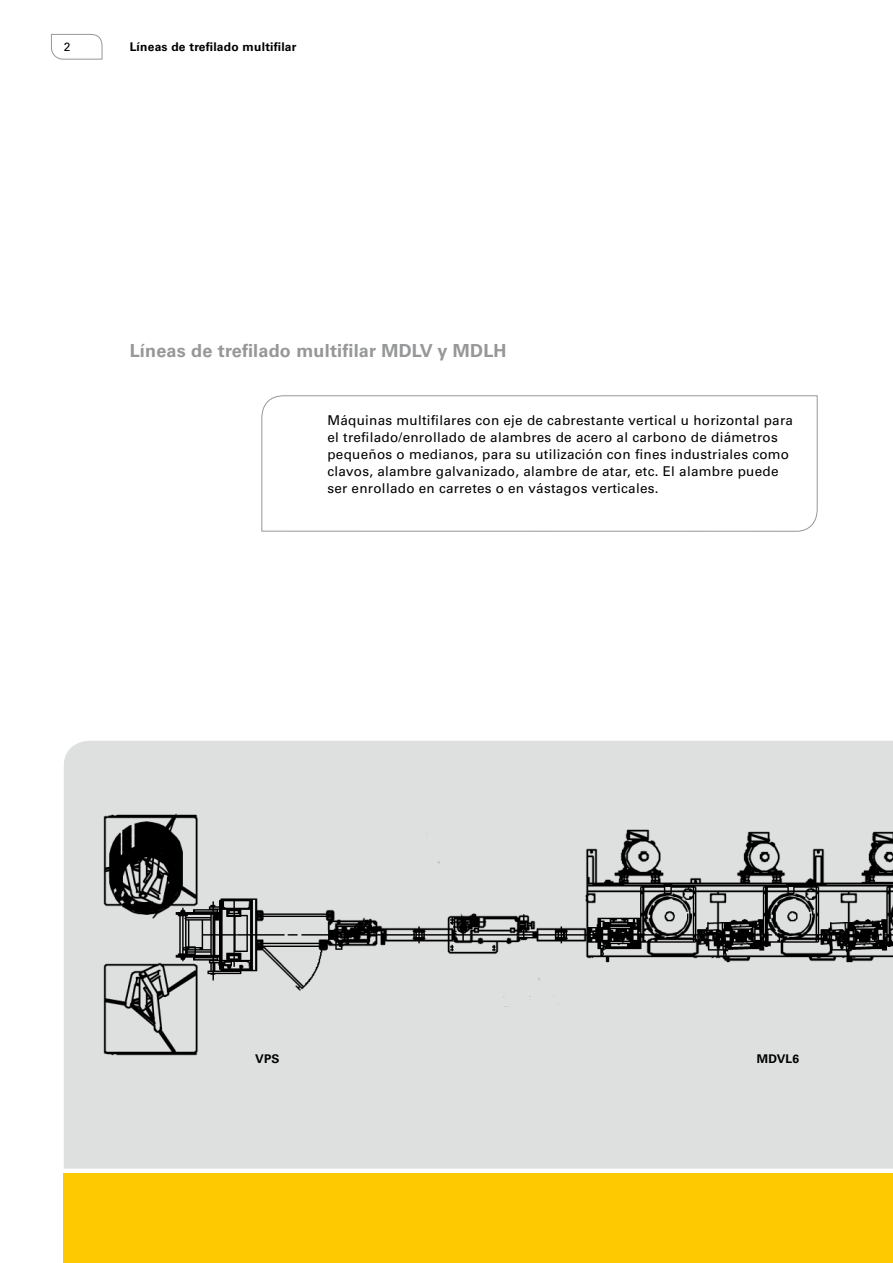
<style>
.page{position:relative;width:893px;height:1263px;background:#fff}
.page>*{position:absolute;margin:0;border:0;box-sizing:border-box;transform-origin:0 0}
.t1{font:700 18px "Univers LTCYR 65";letter-spacing:.01em;color:#969798}
.t2{font:13.5px/17px "Univers LTCYR 55 Roman";letter-spacing:.02em;color:#000}
.t3{font:700 12px "Univers LTCYR 65";letter-spacing:.02em;color:#000}
.t4{font:12px "Univers LTCYR 55 Roman";color:#000}
</style>
<div class="page">
<svg style="left:51px;top:34px;width:52px;height:26px"></svg>
<div style="left:64px;top:1174px;width:829px;height:89px;background:#fec900"></div>
<div style="left:64px;top:741px;width:829px;height:428px;background:#dedfdf"></div>
<img style="left:64px;top:755px;width:829px;height:374px">
<svg style="left:261px;top:395px;width:557px;height:137px"></svg>
<p class="t4" style="left:64px;top:38px;width:8px">2</p>
<p class="t3" style="left:130px;top:38px;width:168px">Líneas de trefilado multifilar</p>
<h1 class="t1" style="left:130px;top:338px;width:378px">Líneas de trefilado multifilar MDLV y MDLH</h1>
<p class="t2" style="left:327px;top:411px;width:467px">Máquinas multifilares con eje de cabrestante vertical u horizontal para el trefilado/enrollado de alambres de acero al carbono de diámetros pequeños o medianos, para su utilización con fines industriales como clavos, alambre galvanizado, alambre de atar, etc. El alambre puede ser enrollado en carretes o en vástagos verticales.</p>
<p class="t3" style="left:255px;top:1050px;width:26px">VPS</p>
<p class="t3" style="left:757px;top:1050px;width:44px">MDVL6</p>
</div>
